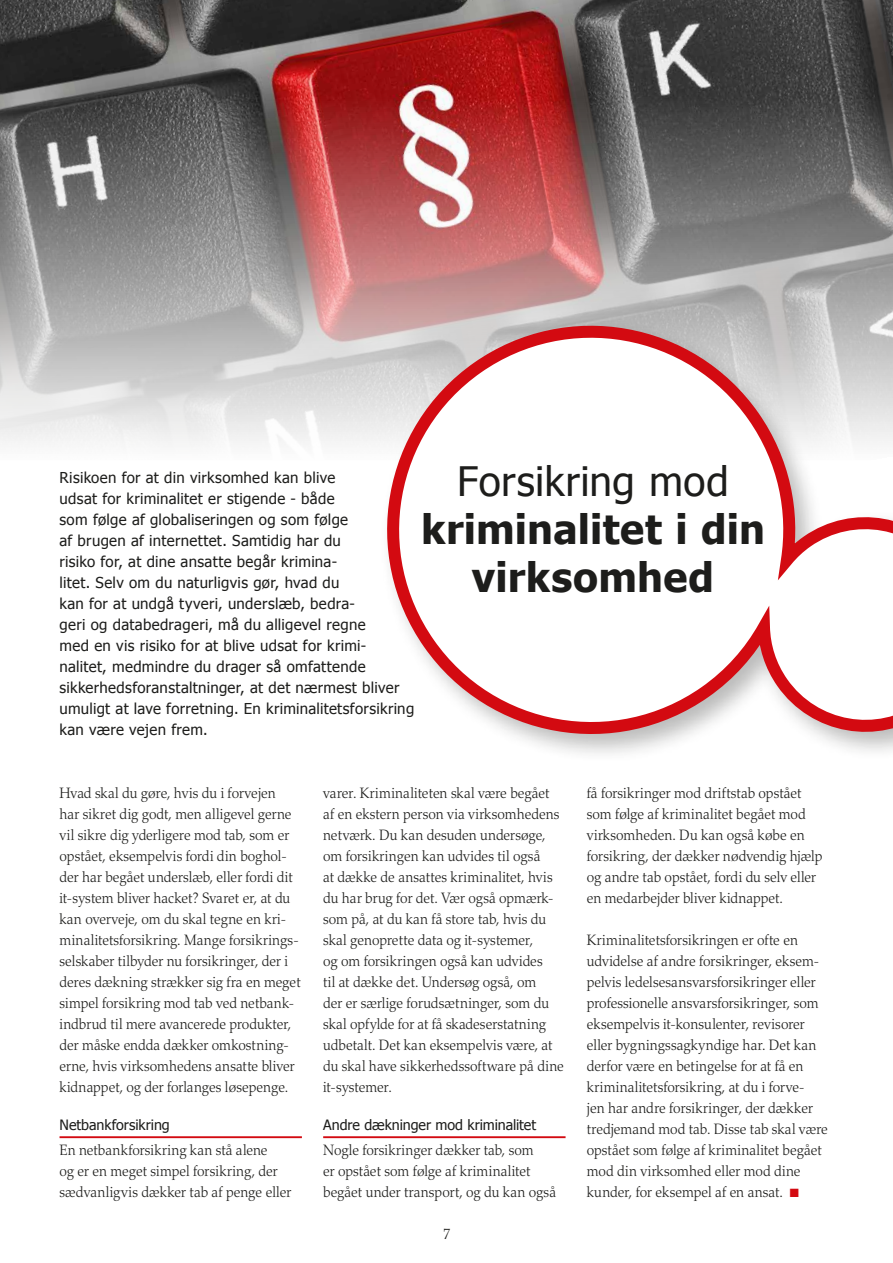
<style>
.page{position:relative;width:893px;height:1263px;background:#fff}
.page>*{position:absolute;margin:0;border:0;box-sizing:border-box;transform-origin:0 0}
.t1{font:700 40.5px/48px "Tahoma";letter-spacing:.01em;color:#1d1d1b;text-align:center}
.t2{font:40.5px "Tahoma";letter-spacing:.01em;color:#1d1d1b}
.t3{font:300 15px/21px "Palatino";color:#1d1d1b;scale:.93 1}
.t4{font:15px/21px "Tahoma";letter-spacing:.02em;color:#1d1d1b}
.t5{font:14.25px "Tahoma";color:#1d1d1b}
.s1{color:#d30a11}
</style>
<div class="page">
<img style="left:0;top:0;width:893px;height:445px">
<hr style="left:323px;top:1136px;width:243px;height:2px;background:#d30a11">
<hr style="left:60px;top:1136px;width:242px;height:2px;background:#d30a11">
<svg style="left:366px;top:305px;width:527px;height:449px"></svg>
<p class="t4" style="left:60px;top:466px;width:356px">Risikoen for at din virksomhed kan blive<br>udsat for kriminalitet er stigende - både<br>som følge af globaliseringen og som følge<br>af brugen af internettet. Samtidig har du<br>risiko for, at dine ansatte begår krimina-<br>litet. Selv om du naturligvis gør, hvad du<br>kan for at undgå tyveri, underslæb, bedra-<br>geri og databedrageri, må du alligevel regne<br>med en vis risiko for at blive udsat for krimi&shy;nalitet, medmindre du drager så omfattende sikkerhedsforanstaltninger, at det nærmest bliver umuligt at lave forretning. En kriminalitetsforsikring kan være vejen frem.</p>
<h1 class="t2" style="left:457px;top:454px;width:273px">Forsikring mod</h1>
<h1 class="t1" style="left:421px;top:503px;width:345px">kriminalitet i din virksomhed</h1>
<p class="t3" style="left:60px;top:783px;width:261px">Hvad skal du gøre, hvis du i forvejen<br>har sikret dig godt, men alligevel gerne vil sikre dig yderligere mod tab, som er opstået, eksempelvis fordi din boghol&shy;der har begået underslæb, eller fordi dit it-system bliver hacket? Svaret er, at du kan overveje, om du skal tegne en kri&shy;minalitetsforsikring. Mange forsikrings&shy;selskaber tilbyder nu forsikringer, der i deres dækning strækker sig fra en meget simpel forsikring mod tab ved netbank&shy;indbrud til mere avancerede produkter, der måske endda dækker omkostning&shy;erne, hvis virksomhedens ansatte bliver kidnappet, og der forlanges løsepenge.</p>
<p class="t5" style="left:60px;top:1115px;width:112px">Netbankforsikring</p>
<p class="t3" style="left:60px;top:1140px;width:251px">En netbankforsikring kan stå alene<br>og er en meget simpel forsikring, der sædvanligvis dækker tab af penge eller</p>
<p class="t3" style="left:323px;top:783px;width:260px">varer. Kriminaliteten skal være begået af en ekstern person via virksomhedens netværk. Du kan desuden undersøge, om forsikringen kan udvides til også<br>at dække de ansattes kriminalitet, hvis du har brug for det. Vær også opmærk&shy;som på, at du kan få store tab, hvis du skal genoprette data og it-systemer,<br>og om forsikringen også kan udvides<br>til at dække det. Undersøg også, om<br>der er særlige forudsætninger, som du skal opfylde for at få skadeserstatning udbetalt. Det kan eksempelvis være, at du skal have sikkerhedssoftware på dine it-systemer.</p>
<p class="t5" style="left:323px;top:1115px;width:215px">Andre dækninger mod kriminalitet</p>
<p class="t3" style="left:323px;top:1140px;width:252px">Nogle forsikringer dækker tab, som<br>er opstået som følge af kriminalitet begået under transport, og du kan også</p>
<p class="t3" style="left:443px;top:1224px;width:9px">7</p>
<p class="t3" style="left:587px;top:783px;width:255px">få forsikringer mod driftstab opstået som følge af kriminalitet begået mod virksomheden. Du kan også købe en forsikring, der dækker nødvendig hjælp og andre tab opstået, fordi du selv eller en medarbejder bliver kidnappet.</p>
<p class="t3" style="left:587px;top:930px;width:261px">Kriminalitetsforsikringen er ofte en udvidelse af andre forsikringer, eksem&shy;pelvis ledelsesansvarsforsikringer eller professionelle ansvarsforsikringer, som eksempelvis it-konsulenter, revisorer eller bygningssagkyndige har. Det kan derfor være en betingelse for at få en kriminalitetsforsikring, at du i forve-<br>jen har andre forsikringer, der dækker tredjemand mod tab. Disse tab skal være opstået som følge af kriminalitet begået mod din virksomhed eller mod dine kunder, for eksempel af en ansat. <span class="s1">■</span></p>
</div>
